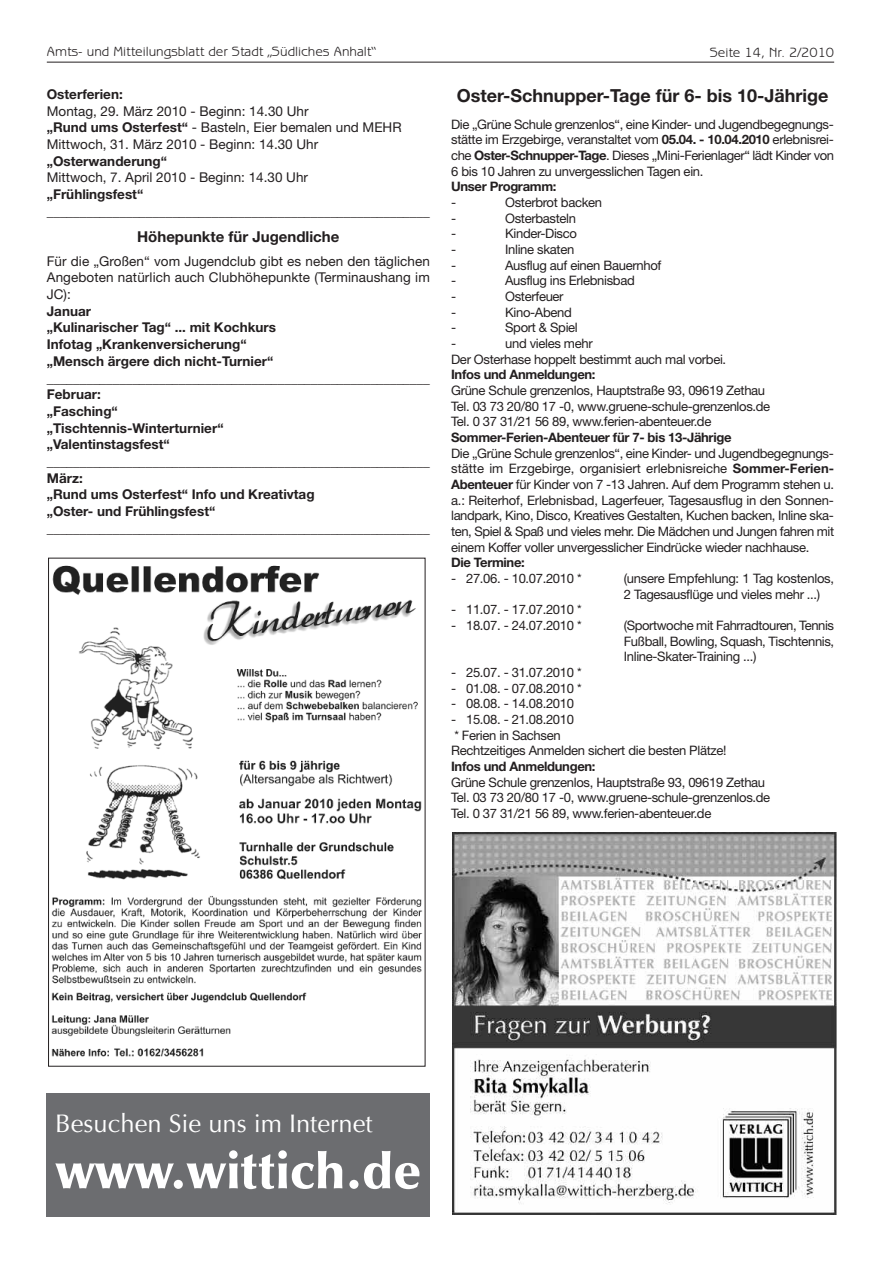
<style>
.page{position:relative;width:881px;height:1263px;background:#fff}
.page>*{position:absolute;margin:0;border:0;box-sizing:border-box;transform-origin:0 0}
.t1{font:900 51px "Optima";letter-spacing:-.005em;color:#fff}
.t2{font:25.5px "Optima";color:#fff}
.t3{font:700 18px "Helvetica Neue LT";color:#231f20}
.t4{font:700 15px "Helvetica Neue LT";color:#231f20}
.t5{font:700 13.5px/16.6px "Helvetica Neue LT";color:#231f20}
.t6{font:13.5px/16.6px "Helvetica Neue LT";color:#231f20}
.t7{font:13.5px "Benguiat Gothic";color:#231f20}
.t8{font:13.05px/15.6px "Helvetica Neue LT";letter-spacing:-.025em;color:#231f20}
.t9{font:700 13.05px "Helvetica Neue LT";letter-spacing:-.025em;color:#231f20}
.s1{font-weight:700}
.s2{font-weight:400}
</style>
<div class="page">
<hr style="left:47px;top:62px;width:786px;height:1px;background:#231f20">
<img style="left:51px;top:565px;width:372px;height:492px">
<svg style="left:835px;top:832px;width:2px;height:383px"></svg>
<img style="left:452px;top:832px;width:383px;height:383px">
<div style="left:47px;top:1093px;width:382px;height:123px;background:#6c6d70"></div>
<p class="t7" style="left:47px;top:47px;width:330px">Amts- und Mitteilungsblatt der Stadt „Südliches Anhalt“</p>
<p class="t7" style="left:709px;top:47px;width:126px">Seite 14, Nr. 2/2010</p>
<p class="t5" style="left:47px;top:87px;width:77px">Osterferien:</p>
<p class="t6" style="left:47px;top:104px;width:356px">Montag, 29. März 2010 - Beginn: 14.30 Uhr<br><span class="s1">„Rund ums Osterfest“</span> - Basteln, Eier bemalen und MEHR<br>Mittwoch, 31. März 2010 - Beginn: 14.30 Uhr</p>
<p class="t5" style="left:47px;top:154px;width:122px">„Osterwanderung“</p>
<p class="t6" style="left:47px;top:171px;width:262px">Mittwoch, 7. April 2010 - Beginn: 14.30 Uhr</p>
<p class="t5" style="left:47px;top:187px;width:384px">„Frühlingsfest“ __________________________________________________________</p>
<p class="t4" style="left:137px;top:231px;width:204px">Höhepunkte für Jugendliche</p>
<p class="t6" style="left:47px;top:254px;width:384px;text-align:justify">Für die „Großen“ vom Jugendclub gibt es neben den täglichen Angeboten natürlich auch Clubhöhepunkte (Terminaushang im JC):</p>
<p class="t5" style="left:47px;top:304px;width:384px">Januar<br>„Kulinarischer Tag“ ... mit Kochkurs<br>Infotag „Krankenversicherung“<br>„Mensch ärgere dich nicht-Turnier“ <span class="s2">__________________________________________________</span>________ Februar:<br>„Fasching“<br>„Tischtennis-Winterturnier“<br>„Valentinstagsfest“ <span class="s2">__________________________________________________</span>________ März:<br>„Rund ums Osterfest“ Info und Kreativtag<br>„Oster- und Frühlingsfest“ <span class="s2">__________________________________________________</span>________</p>
<h3 class="t3" style="left:456px;top:89px;width:373px">Oster-Schnupper-Tage für 6- bis 10-Jährige</h3>
<p class="t8" style="left:451px;top:118px;width:384px;text-align:justify">Die „Grüne Schule grenzenlos“, eine Kinder- und Jugendbegegnungs&shy;stätte im Erzgebirge, veranstaltet vom <span class="s1">05.04. - 10.04.2010</span> erlebnisrei&shy;che <span class="s1">Oster-Schnupper-Tage</span>. Dieses „Mini-Ferienlager“ lädt Kinder von 6 bis 10 Jahren zu unvergesslichen Tagen ein.</p>
<p class="t9" style="left:451px;top:182px;width:107px">Unser Programm:</p>
<p class="t8" style="left:451px;top:196px;width:7px">-</p>
<p class="t8" style="left:505px;top:196px;width:98px">Osterbrot backen</p>
<p class="t8" style="left:451px;top:212px;width:7px">-</p>
<p class="t8" style="left:505px;top:212px;width:72px">Osterbasteln</p>
<p class="t8" style="left:451px;top:227px;width:7px">-</p>
<p class="t8" style="left:505px;top:227px;width:73px">Kinder-Disco</p>
<p class="t8" style="left:451px;top:243px;width:7px">-</p>
<p class="t8" style="left:505px;top:243px;width:71px">Inline skaten</p>
<p class="t8" style="left:451px;top:258px;width:7px">-</p>
<p class="t8" style="left:505px;top:258px;width:158px">Ausflug auf einen Bauernhof</p>
<p class="t8" style="left:451px;top:274px;width:7px">-</p>
<p class="t8" style="left:505px;top:274px;width:131px">Ausflug ins Erlebnisbad</p>
<p class="t8" style="left:451px;top:290px;width:7px">-</p>
<p class="t8" style="left:505px;top:290px;width:60px">Osterfeuer</p>
<p class="t8" style="left:451px;top:305px;width:7px">-</p>
<p class="t8" style="left:505px;top:305px;width:68px">Kino-Abend</p>
<p class="t8" style="left:451px;top:321px;width:7px">-</p>
<p class="t8" style="left:505px;top:321px;width:74px">Sport &amp; Spiel</p>
<p class="t8" style="left:451px;top:337px;width:7px">-</p>
<p class="t8" style="left:451px;top:337px;width:276px;text-indent:54px">und vieles mehr<br>Der Osterhase hoppelt bestimmt auch mal vorbei.</p>
<p class="t9" style="left:451px;top:370px;width:146px">Infos und Anmeldungen:</p>
<p class="t8" style="left:451px;top:384px;width:320px">Grüne Schule grenzenlos, Hauptstraße 93, 09619 Zethau<br>Tel. 03 73 20/80 17 -0, www.gruene-schule-grenzenlos.de<br>Tel. 0 37 31/21 56 89, www.ferien-abenteuer.de</p>
<p class="t9" style="left:451px;top:433px;width:282px">Sommer-Ferien-Abenteuer für 7- bis 13-Jährige</p>
<p class="t8" style="left:451px;top:446px;width:384px;text-align:justify">Die „Grüne Schule grenzenlos“, eine Kinder- und Jugendbegegnungs&shy;stätte im Erzgebirge, organisiert erlebnisreiche <span class="s1">Sommer-Ferien-Abenteuer</span> für Kinder von 7 -13 Jahren. Auf dem Programm stehen u. a.: Reiterhof, Erlebnisbad, Lagerfeuer, Tagesausflug in den Sonnen&shy;landpark, Kino, Disco, Kreatives Gestalten, Kuchen backen, Inline ska&shy;ten, Spiel &amp; Spaß und vieles mehr. Die Mädchen und Jungen fahren mit einem Koffer voller unvergesslicher Eindrücke wieder nachhause.</p>
<p class="t9" style="left:451px;top:558px;width:75px">Die Termine:</p>
<p class="t8" style="left:451px;top:572px;width:132px">- 27.06. - 10.07.2010 *</p>
<p class="t8" style="left:623px;top:572px;width:212px">(unsere Empfehlung: 1 Tag kostenlos,<br>2 Tagesausflüge und vieles mehr ...)</p>
<p class="t8" style="left:451px;top:603px;width:132px">- 11.07. - 17.07.2010 *</p>
<p class="t8" style="left:451px;top:619px;width:132px">- 18.07. - 24.07.2010 *</p>
<p class="t8" style="left:623px;top:619px;width:212px;text-align:justify">(Sportwoche mit Fahrradtouren, Tennis Fußball, Bowling, Squash, Tischtennis, Inline-Skater-Training ...)</p>
<p class="t8" style="left:451px;top:666px;width:132px">- 25.07. - 31.07.2010 *</p>
<p class="t8" style="left:451px;top:681px;width:132px">- 01.08. - 07.08.2010 *</p>
<p class="t8" style="left:451px;top:697px;width:124px">- 08.08. - 14.08.2010</p>
<p class="t8" style="left:451px;top:713px;width:277px">- 15.08. - 21.08.2010<br>* Ferien in Sachsen<br>Rechtzeitiges Anmelden sichert die besten Plätze!</p>
<p class="t9" style="left:451px;top:761px;width:146px">Infos und Anmeldungen:</p>
<p class="t8" style="left:451px;top:775px;width:320px">Grüne Schule grenzenlos, Hauptstraße 93, 09619 Zethau<br>Tel. 03 73 20/80 17 -0, www.gruene-schule-grenzenlos.de<br>Tel. 0 37 31/21 56 89, www.ferien-abenteuer.de</p>
<h2 class="t2" style="left:55px;top:1113px;width:318px">Besuchen Sie uns im Internet</h2>
<h1 class="t1" style="left:55px;top:1151px;width:367px">www.wittich.de</h1>
</div>
